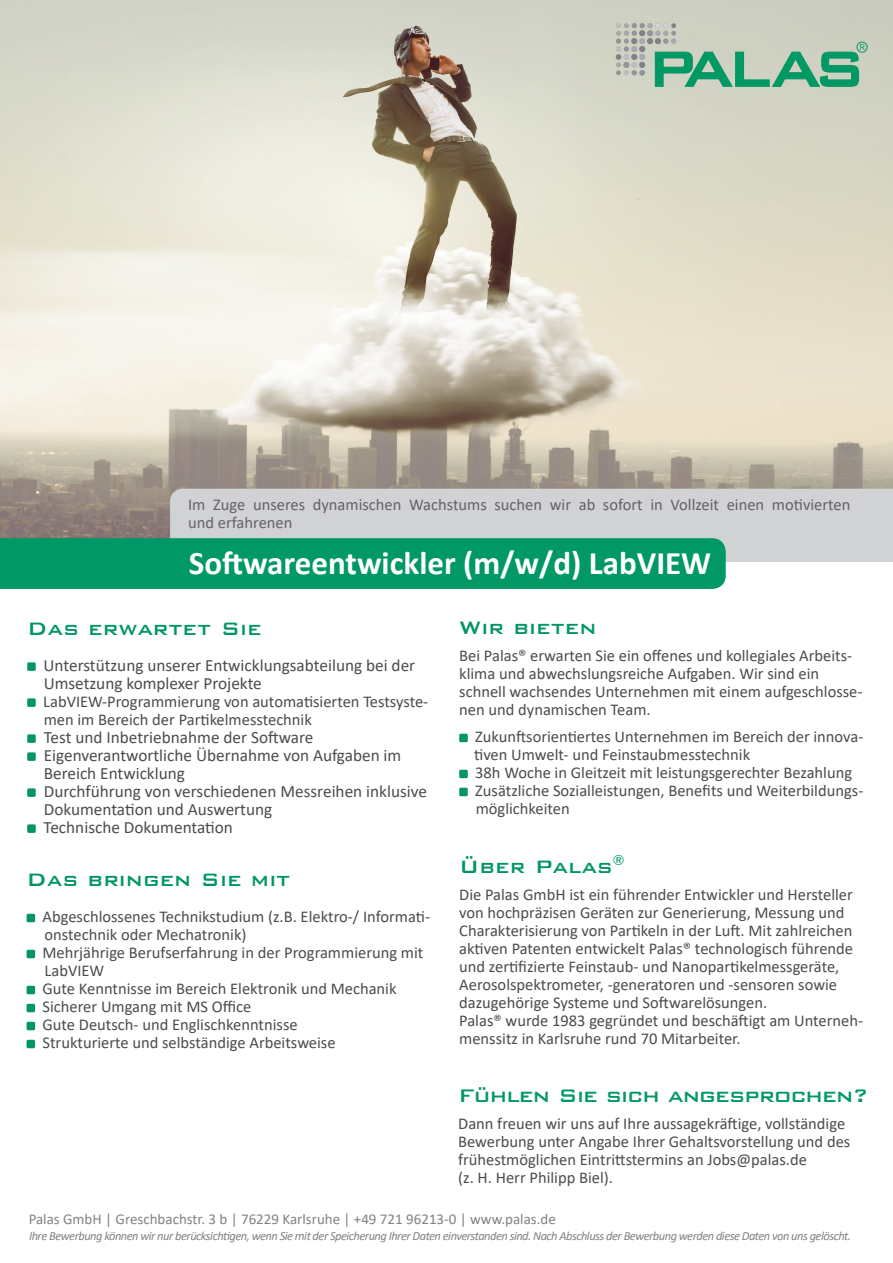
<style>
.page{position:relative;width:893px;height:1263px;background:#fff}
.page>*{position:absolute;margin:0;border:0;box-sizing:border-box;transform-origin:0 0}
.t1{font:700 33px "Calibri";color:#fff}
.t2{font:500 24.3px "Bank Gothic BT";letter-spacing:-.03em;color:#009864}
.t3{font:500 24px "Bank Gothic BT";color:#009663}
.t4{font:17.25px/18px "Calibri";color:#4b4c4d}
.t5{font:16.5px/18px "Calibri";color:#4b4c4d}
.t6{font:16.5px/18px "Calibri";color:#636366}
.Text{font:15px "Calibri";color:#808285}
.t7{font:italic 12.45px "Calibri";letter-spacing:-.04em;color:#808285}
</style>
<div class="page">
<div style="left:27px;top:662px;width:9px;height:9px;background:#009765;border-radius:2px"></div>
<div style="left:27px;top:698px;width:9px;height:9px;background:#009765;border-radius:2px"></div>
<div style="left:27px;top:734px;width:9px;height:9px;background:#009765;border-radius:2px"></div>
<div style="left:27px;top:752px;width:9px;height:9px;background:#009765;border-radius:2px"></div>
<div style="left:27px;top:788px;width:9px;height:9px;background:#009765;border-radius:2px"></div>
<div style="left:27px;top:824px;width:9px;height:9px;background:#009765;border-radius:2px"></div>
<div style="left:27px;top:914px;width:8px;height:8px;background:#009765;border-radius:2px"></div>
<div style="left:27px;top:950px;width:8px;height:8px;background:#009765;border-radius:2px"></div>
<div style="left:27px;top:986px;width:8px;height:8px;background:#009765;border-radius:2px"></div>
<div style="left:27px;top:1004px;width:8px;height:8px;background:#009765;border-radius:2px"></div>
<div style="left:27px;top:1022px;width:8px;height:8px;background:#009765;border-radius:2px"></div>
<div style="left:27px;top:1040px;width:8px;height:8px;background:#009765;border-radius:2px"></div>
<img style="left:0;top:0;width:893px;height:537px">
<div style="left:857px;top:42px;width:10px;height:10px;border:1px solid #009864;border-radius:50%"></div>
<svg style="left:616px;top:23px;width:249px;height:63px;background:#9bc0aa"></svg>
<div style="left:170px;top:489px;width:723px;height:73px;background:#d1d2d4"></div>
<div style="left:0;top:537px;width:726px;height:52px;background:#009864"></div>
<div style="left:459px;top:734px;width:9px;height:8px;background:#009765;border-radius:2px"></div>
<div style="left:459px;top:770px;width:9px;height:8px;background:#009765;border-radius:2px"></div>
<div style="left:459px;top:788px;width:9px;height:8px;background:#009765;border-radius:2px"></div>
<p class="t6" style="left:188px;top:495px;width:664px">Im Zuge unseres dynamischen Wachstums suchen wir ab sofort in Vollzeit einen motivierten und erfahrenen</p>
<p class="t1" style="left:189px;top:540px;width:524px">Softwareentwickler (m/w/d) LabVIEW</p>
<p class="t3" style="left:27px;top:616px;width:236px">Das erwartet Sie</p>
<p class="t4" style="left:44px;top:656px;width:373px">Unterstützung unserer Entwicklungsabteilung bei der<br>Umsetzung komplexer Projekte</p>
<p class="t5" style="left:43px;top:692px;width:387px">LabVIEW-Programmierung von automatisierten Testsyste&shy;men im Bereich der Partikelmesstechnik</p>
<p class="t4" style="left:44px;top:728px;width:271px">Test und Inbetriebnahme der Software</p>
<p class="t4" style="left:44px;top:746px;width:359px">Eigenverantwortliche Übernahme von Aufgaben im<br>Bereich Entwicklung</p>
<p class="t4" style="left:44px;top:782px;width:385px">Durchführung von verschiedenen Messreihen inklusive<br>Dokumentation und Auswertung</p>
<p class="t4" style="left:44px;top:818px;width:191px">Technische Dokumentation</p>
<p class="t3" style="left:27px;top:867px;width:265px">Das bringen Sie mit</p>
<p class="t5" style="left:43px;top:907px;width:389px">Abgeschlossenes Technikstudium (z.B. Elektro-/ Informati&shy;onstechnik oder Mechatronik)<br>Mehrjährige Berufserfahrung in der Programmierung mit LabVIEW</p>
<p class="t5" style="left:43px;top:979px;width:356px">Gute Kenntnisse im Bereich Elektronik und Mechanik</p>
<p class="t5" style="left:43px;top:997px;width:210px">Sicherer Umgang mit MS Office</p>
<p class="t5" style="left:43px;top:1015px;width:257px">Gute Deutsch- und Englischkenntnisse</p>
<p class="t5" style="left:43px;top:1033px;width:295px">Strukturierte und selbständige Arbeitsweise</p>
<p class="t3" style="left:459px;top:615px;width:139px">Wir bieten</p>
<p class="t5" style="left:459px;top:646px;width:405px">Bei Palas® erwarten Sie ein offenes und kollegiales Arbeits&shy;klima und abwechslungsreiche Aufgaben. Wir sind ein schnell wachsendes Unternehmen mit einem aufgeschlosse&shy;nen und dynamischen Team.</p>
<p class="t5" style="left:474px;top:727px;width:391px">Zukunftsorientiertes Unternehmen im Bereich der innova&shy;tiven Umwelt- und Feinstaubmesstechnik</p>
<p class="t5" style="left:475px;top:763px;width:390px">38h Woche in Gleitzeit mit leistungsgerechter Bezahlung<br>Zusätzliche Sozialleistungen, Benefits und Weiterbildungs&shy;möglichkeiten</p>
<p class="t3" style="left:459px;top:853px;width:167px">Über Palas<sup>®</sup></p>
<p class="t5" style="left:459px;top:885px;width:405px">Die Palas GmbH ist ein führender Entwickler und Hersteller von hochpräzisen Geräten zur Generierung, Messung und Charakterisierung von Partikeln in der Luft. Mit zahlreichen aktiven Patenten entwickelt Palas® technologisch führende und zertifizierte Feinstaub- und Nanopartikelmessgeräte, Aerosolspektrometer, -generatoren und -sensoren sowie dazugehörige Systeme und Softwarelösungen.<br>Palas® wurde 1983 gegründet und beschäftigt am Unterneh&shy;menssitz in Karlsruhe rund 70 Mitarbeiter.</p>
<p class="t2" style="left:458px;top:1083px;width:412px">Fühlen Sie sich angesprochen?</p>
<p class="t5" style="left:458px;top:1114px;width:394px">Dann freuen wir uns auf Ihre aussagekräftige, vollständige Bewerbung unter Angabe Ihrer Gehaltsvorstellung und des frühestmöglichen Eintrittstermins an Jobs@palas.de<br>(z. H. Herr Philipp Biel).</p>
<p class="Text" style="left:29px;top:1209px;width:529px">Palas GmbH | Greschbachstr. 3 b | 76229 Karlsruhe | +49 721 96213-0 | www.palas.de</p>
<p class="t7" style="left:29px;top:1228px;width:823px">Ihre Bewerbung können wir nur berücksichtigen, wenn Sie mit der Speicherung Ihrer Daten einverstanden sind. Nach Abschluss der Bewerbung werden diese Daten von uns gelöscht.</p>
</div>
